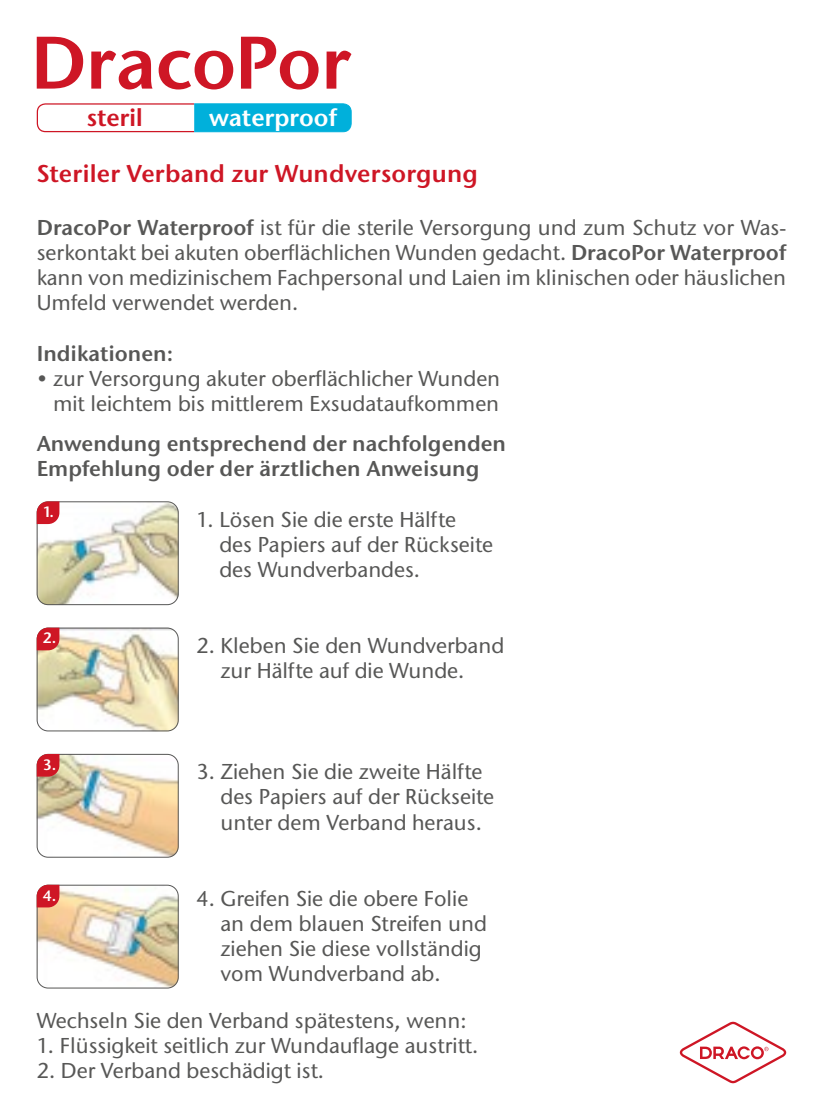
<style>
.page{position:relative;width:823px;height:1120px;background:#fff}
.page>*{position:absolute;margin:0;border:0;box-sizing:border-box;transform-origin:0 0}
.t1{font:600 24.25px "Stone Sans ITC Std";letter-spacing:.005em;color:#ce1625}
.t2{font:600 24.25px "Stone Sans Std";color:#fff}
.t3{font:600 24.25px "Stone Sans Std";color:#ce1625}
.t4{font:500 21.5px/25.2px "Stone Sans ITC Std";color:#575756}
.t5{font:600 21.5px/25.2px "Stone Sans ITC Std";color:#575756}
.t6{font:600 15px "Stone Sans ITC Std";color:#fff}
.s1{font-weight:600}
</style>
<div class="page">
<svg style="left:679px;top:1021px;width:106px;height:62px"></svg>
<img style="left:37px;top:501px;width:141px;height:104px">
<div style="left:37px;top:501px;width:141px;height:104px;border:1px solid #575756;border-radius:11px"></div>
<svg style="left:37px;top:501px;width:22px;height:23px"></svg>
<img style="left:37px;top:628px;width:141px;height:103px">
<div style="left:37px;top:628px;width:141px;height:103px;border:1px solid #575756;border-radius:11px"></div>
<svg style="left:37px;top:628px;width:22px;height:22px"></svg>
<img style="left:37px;top:754px;width:141px;height:103px">
<div style="left:37px;top:754px;width:141px;height:103px;border:1px solid #575756;border-radius:11px"></div>
<svg style="left:37px;top:754px;width:22px;height:22px"></svg>
<img style="left:37px;top:885px;width:141px;height:103px">
<div style="left:37px;top:885px;width:141px;height:103px;border:1px solid #575756;border-radius:11px"></div>
<svg style="left:37px;top:885px;width:22px;height:22px"></svg>
<svg style="left:36px;top:103px;width:316px;height:30px"></svg>
<svg style="left:37px;top:37px;width:196px;height:52px"></svg>
<svg style="left:241px;top:37px;width:110px;height:53px"></svg>
<p class="t3" style="left:87px;top:103px;width:57px">steril</p>
<p class="t2" style="left:209px;top:103px;width:130px">waterproof</p>
<p class="t1" style="left:37px;top:158px;width:442px">Steriler Verband zur Wundversorgung</p>
<p class="t4" style="left:37px;top:214px;width:750px;text-align:justify"><span class="s1">DracoPor Waterproof</span> ist für die sterile Versorgung und zum Schutz vor Was&shy;serkontakt bei akuten oberflächlichen Wunden gedacht. <span class="s1">DracoPor Waterproof </span>kann von medizinischem Fachpersonal und Laien im klinischen oder häuslichen Umfeld verwendet werden.</p>
<p class="t5" style="left:37px;top:340px;width:138px">Indikationen:</p>
<p class="t4" style="left:37px;top:366px;width:464px;text-align:right">• zur Versorgung akuter oberflächlicher Wunden mit leichtem bis mittlerem Exsudataufkommen</p>
<p class="t5" style="left:37px;top:430px;width:470px">Anwendung entsprechend der nachfolgenden<br>Empfehlung oder der ärztlichen Anweisung</p>
<p class="t6" style="left:43px;top:502px;width:13px">1.</p>
<p class="t4" style="left:219px;top:506px;width:275px;text-indent:-23px">1. Lösen Sie die erste Hälfte des Papiers auf der Rückseite des Wundverbandes.</p>
<p class="t6" style="left:43px;top:629px;width:15px">2.</p>
<p class="t4" style="left:220px;top:632px;width:285px;text-indent:-24px">2. Kleben Sie den Wundverband zur Hälfte auf die Wunde.</p>
<p class="t6" style="left:43px;top:755px;width:15px">3.</p>
<p class="t4" style="left:220px;top:759px;width:275px;text-indent:-24px">3. Ziehen Sie die zweite Hälfte des Papiers auf der Rückseite unter dem Verband heraus.</p>
<p class="t6" style="left:43px;top:886px;width:15px">4.</p>
<p class="t4" style="left:220px;top:885px;width:268px;text-indent:-24px">4. Greifen Sie die obere Folie an dem blauen Streifen und ziehen Sie diese vollständig vom Wundverband ab.</p>
<p class="t4" style="left:37px;top:1007px;width:431px">Wechseln Sie den Verband spätestens, wenn:</p>
<p class="t4" style="left:37px;top:1032px;width:443px">1. Flüssigkeit seitlich zur Wundauflage austritt.</p>
<p class="t4" style="left:37px;top:1058px;width:289px">2. Der Verband beschädigt ist.</p>
</div>
